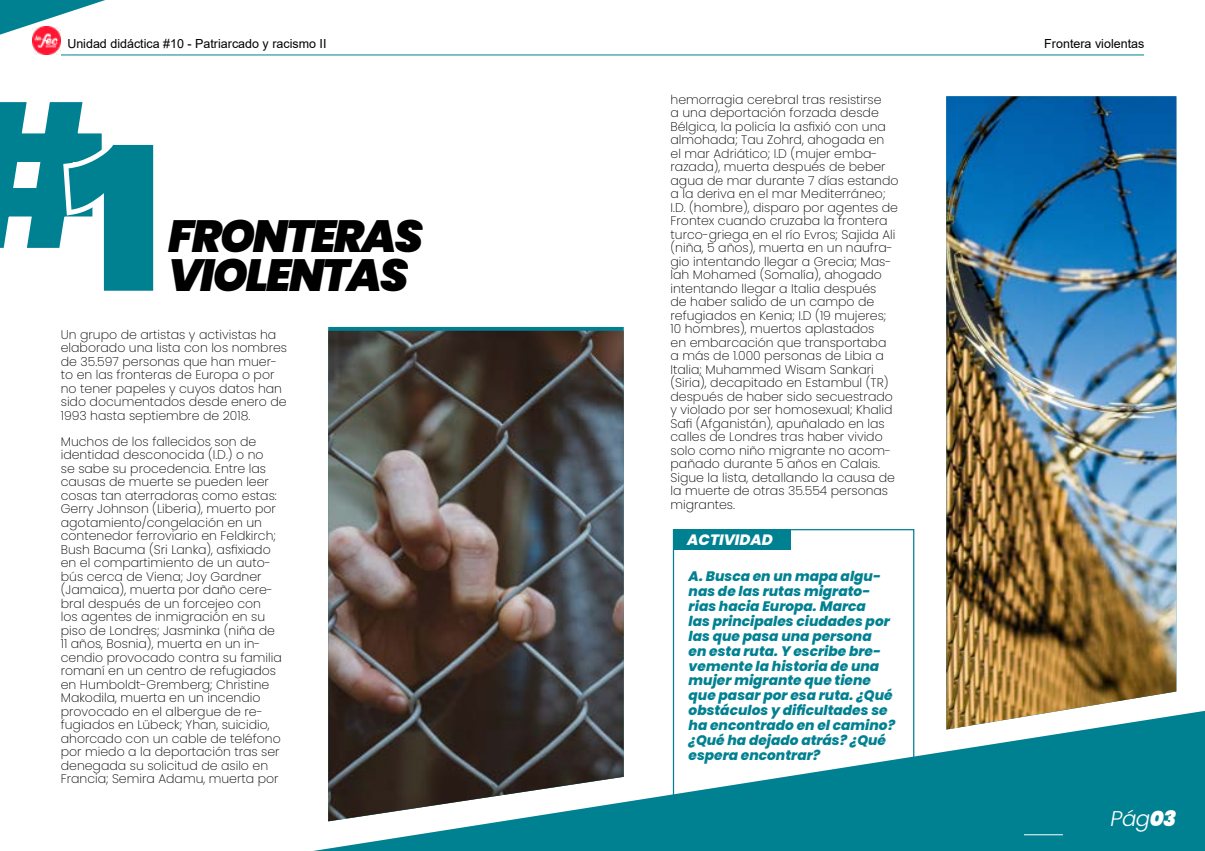
<style>
.page{position:relative;width:1205px;height:851px;background:#fff}
.page>*{position:absolute;margin:0;border:0;box-sizing:border-box;transform-origin:0 0}
.t1{font:900 220.75px "Work Sans";color:#008191}
.t2{font:italic 900 45px/39px "Poppins";letter-spacing:-.05em;color:#000}
.t3{font:italic 300 21.25px "Poppins";color:#fff}
.t4{font:italic 800 15px "Poppins";color:#fff}
.t5{font:italic 800 13.75px/14.9px "Poppins";color:#008191}
.t6{font:200 12.5px/13.5px "Poppins";color:#000}
.t7{font:12.5px "Arial";color:#000}
.s1{color:#fff}
.s2{font-weight:900}
</style>
<div class="page">
<svg style="left:320px;top:709px;width:885px;height:141px;fill:#008191"></svg>
<img style="left:33px;top:39px;width:28px;height:16px">
<svg style="left:0;top:0;width:105px;height:39px"></svg>
<hr style="left:1024px;top:834px;width:39px;height:1px;background:#fff">
<hr style="left:61px;top:55px;width:1083px;height:1px;background:#008191">
<div style="left:673px;top:529px;width:117px;height:20px;background:#008191"></div>
<div style="left:673px;top:529px;width:241px;height:305px;border:1px solid #008191"></div>
<img style="left:946px;top:96px;width:230px;height:633px">
<img style="left:328px;top:331px;width:296px;height:490px">
<p class="t7" style="left:67px;top:35px;width:261px">Unidad didáctica #10 - Patriarcado y racismo II</p>
<h1 class="t1" style="left:-51px;top:5px;width:218px">#<span class="s1">1</span></h1>
<h2 class="t2" style="left:168px;top:217px;width:257px">FRONTERAS<br>VIOLENTAS</h2>
<p class="t6" style="left:61px;top:328px;width:228px">Un grupo de artistas y activistas ha elaborado una lista con los nombres de 35.597 personas que han muer&shy;to en las fronteras de Europa o por no tener papeles y cuyos datos han sido documentados desde enero de 1993 hasta septiembre de 2018.</p>
<p class="t6" style="left:61px;top:435px;width:222px">Muchos de los fallecidos son de identidad desconocida (I.D.) o no<br>se sabe su procedencia. Entre las causas de muerte se pueden leer cosas tan aterradoras como estas:<br>Gerry Johnson (Liberia), muerto por agotamiento/congelación en un contenedor ferroviario en Feldkirch; Bush Bacuma (Sri Lanka), asfixiado en el compartimiento de un auto&shy;bús cerca de Viena; Joy Gardner (Jamaica), muerta por daño cere&shy;bral después de un forcejeo con<br>los agentes de inmigración en su piso de Londres; Jasminka (niña de 11 años, Bosnia), muerta en un in&shy;cendio provocado contra su familia romaní en un centro de refugiados en Humboldt-Gremberg; Christine Makodila, muerta en un incendio provocado en el albergue de re&shy;fugiados en Lübeck; Yhan, suicidio, ahorcado con un cable de teléfono por miedo a la deportación tras ser denegada su solicitud de asilo en Francia; Semira Adamu, muerta por</p>
<p class="t6" style="left:670px;top:93px;width:229px">hemorragia cerebral tras resistirse<br>a una deportación forzada desde Bélgica, la policía la asfixió con una almohada; Tau Zohrd, ahogada en<br>el mar Adriático; I.D (mujer emba&shy;razada), muerta después de beber agua de mar durante 7 días estando a la deriva en el mar Mediterráneo; I.D. (hombre), disparo por agentes de Frontex cuando cruzaba la frontera turco-griega en el río Evros; Sajida Ali (niña, 5 años), muerta en un naufra&shy;gio intentando llegar a Grecia; Mas&shy;lah Mohamed (Somalía), ahogado intentando llegar a Italia después<br>de haber salido de un campo de refugiados en Kenia; I.D (19 mujeres; 10 hombres), muertos aplastados<br>en embarcación que transportaba<br>a más de 1.000 personas de Libia a Italia; Muhammed Wisam Sankari (Siria), decapitado en Estambul (TR) después de haber sido secuestrado y violado por ser homosexual; Khalid Safi (Afganistán), apuñalado en las calles de Londres tras haber vivido solo como niño migrante no acom&shy;pañado durante 5 años en Calais.<br>Sigue la lista, detallando la causa de la muerte de otras 35.554 personas migrantes.</p>
<p class="t4" style="left:687px;top:530px;width:87px">ACTIVIDAD</p>
<p class="t5" style="left:688px;top:569px;width:208px">A. Busca en un mapa algu&shy;nas de las rutas migrato&shy;rias hacia Europa. Marca<br>las principales ciudades por las que pasa una persona<br>en esta ruta. Y escribe bre&shy;vemente la historia de una mujer migrante que tiene que pasar por esa ruta. ¿Qué obstáculos y dificultades se ha encontrado en el camino? ¿Qué ha dejado atrás? ¿Qué espera encontrar?</p>
<p class="t7" style="left:1044px;top:35px;width:102px">Frontera violentas</p>
<h3 class="t3" style="left:1110px;top:805px;width:67px">Pág<span class="s2">03</span></h3>
</div>
